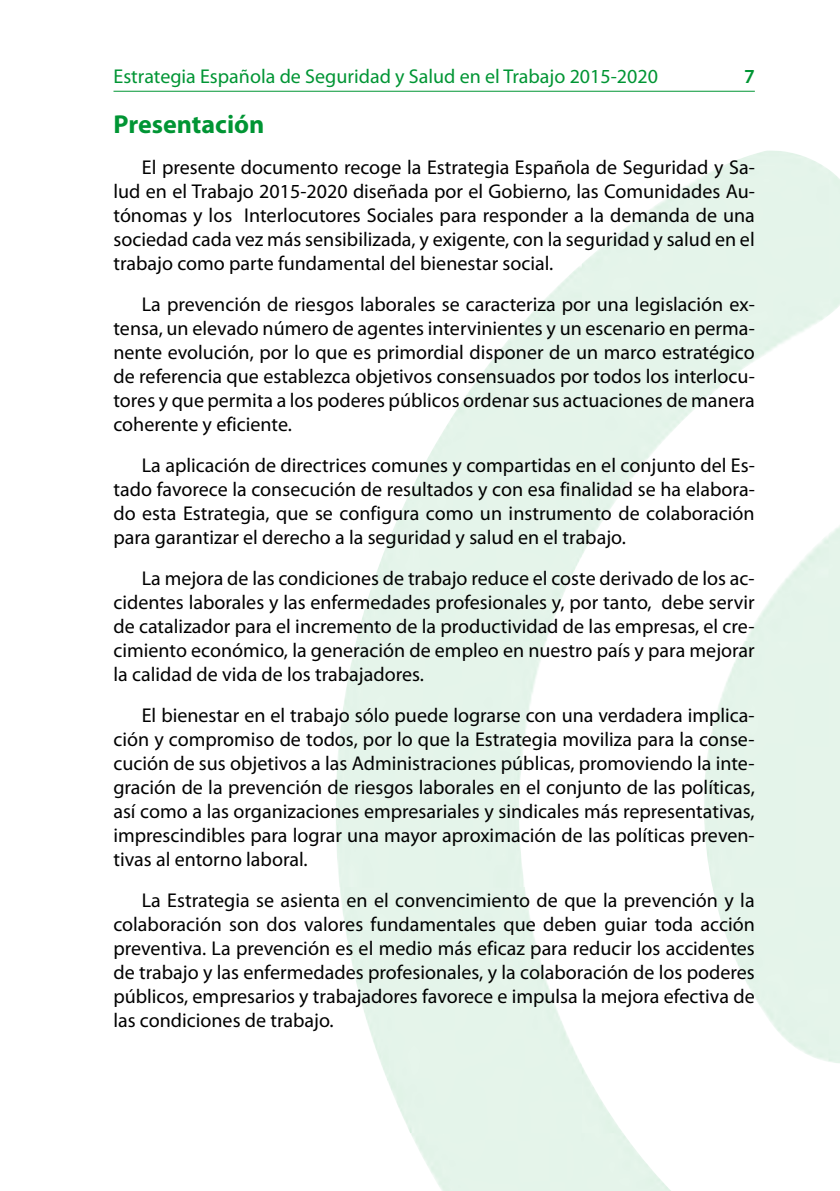
<style>
.page{position:relative;width:840px;height:1191px;background:#fff}
.page>*{position:absolute;margin:0;border:0;box-sizing:border-box;transform-origin:0 0}
.Título_1{font:700 26px "Myriad Pro";color:#009534}
.Texto{font:20px/24px "Myriad Pro";color:#000;text-align:justify}
.t1{font:20px "Myriad Pro";color:#009534}
.t2{font:600 20px "Myriad Pro";color:#009534}
</style>
<div class="page">
<hr style="left:113px;top:91px;width:641px;height:1px;background:#009534">
<p class="t1" style="left:113px;top:64px;width:545px">Estrategia Española de Seguridad y Salud en el Trabajo 2015-2020</p>
<p class="t2" style="left:743px;top:63px;width:12px">7</p>
<h1 class="Título_1" style="left:113px;top:107px;width:152px">Presentación</h1>
<p class="Texto" style="left:113px;top:155px;width:642px;text-indent:28px">El presente documento recoge la Estrategia Española de Seguridad y Sa&shy;lud en el Trabajo 2015-2020 diseñada por el Gobierno, las Comunidades Au&shy;tónomas y los Interlocutores Sociales para responder a la demanda de una sociedad cada vez más sensibilizada, y exigente, con la seguridad y salud en el trabajo como parte fundamental del bienestar social.</p>
<p class="Texto" style="left:113px;top:292px;width:642px;text-indent:28px">La prevención de riesgos laborales se caracteriza por una legislación ex&shy;tensa, un elevado número de agentes intervinientes y un escenario en perma&shy;nente evolución, por lo que es primordial disponer de un marco estratégico de referencia que establezca objetivos consensuados por todos los interlocu&shy;tores y que permita a los poderes públicos ordenar sus actuaciones de manera coherente y eficiente.</p>
<p class="Texto" style="left:113px;top:453px;width:642px;text-indent:28px">La aplicación de directrices comunes y compartidas en el conjunto del Es&shy;tado favorece la consecución de resultados y con esa finalidad se ha elabora&shy;do esta Estrategia, que se configura como un instrumento de colaboración para garantizar el derecho a la seguridad y salud en el trabajo.</p>
<p class="Texto" style="left:113px;top:566px;width:642px;text-indent:28px">La mejora de las condiciones de trabajo reduce el coste derivado de los ac&shy;cidentes laborales y las enfermedades profesionales y, por tanto, debe servir de catalizador para el incremento de la productividad de las empresas, el cre&shy;cimiento económico, la generación de empleo en nuestro país y para mejorar la calidad de vida de los trabajadores.</p>
<p class="Texto" style="left:113px;top:703px;width:642px;text-indent:28px">El bienestar en el trabajo sólo puede lograrse con una verdadera implica&shy;ción y compromiso de todos, por lo que la Estrategia moviliza para la conse&shy;cución de sus objetivos a las Administraciones públicas, promoviendo la inte&shy;gración de la prevención de riesgos laborales en el conjunto de las políticas, así como a las organizaciones empresariales y sindicales más representativas, imprescindibles para lograr una mayor aproximación de las políticas preven&shy;tivas al entorno laboral.</p>
<p class="Texto" style="left:113px;top:888px;width:642px;text-indent:28px">La Estrategia se asienta en el convencimiento de que la prevención y la colaboración son dos valores fundamentales que deben guiar toda acción preventiva. La prevención es el medio más eficaz para reducir los accidentes de trabajo y las enfermedades profesionales, y la colaboración de los poderes públicos, empresarios y trabajadores favorece e impulsa la mejora efectiva de las condiciones de trabajo.</p>
</div>
